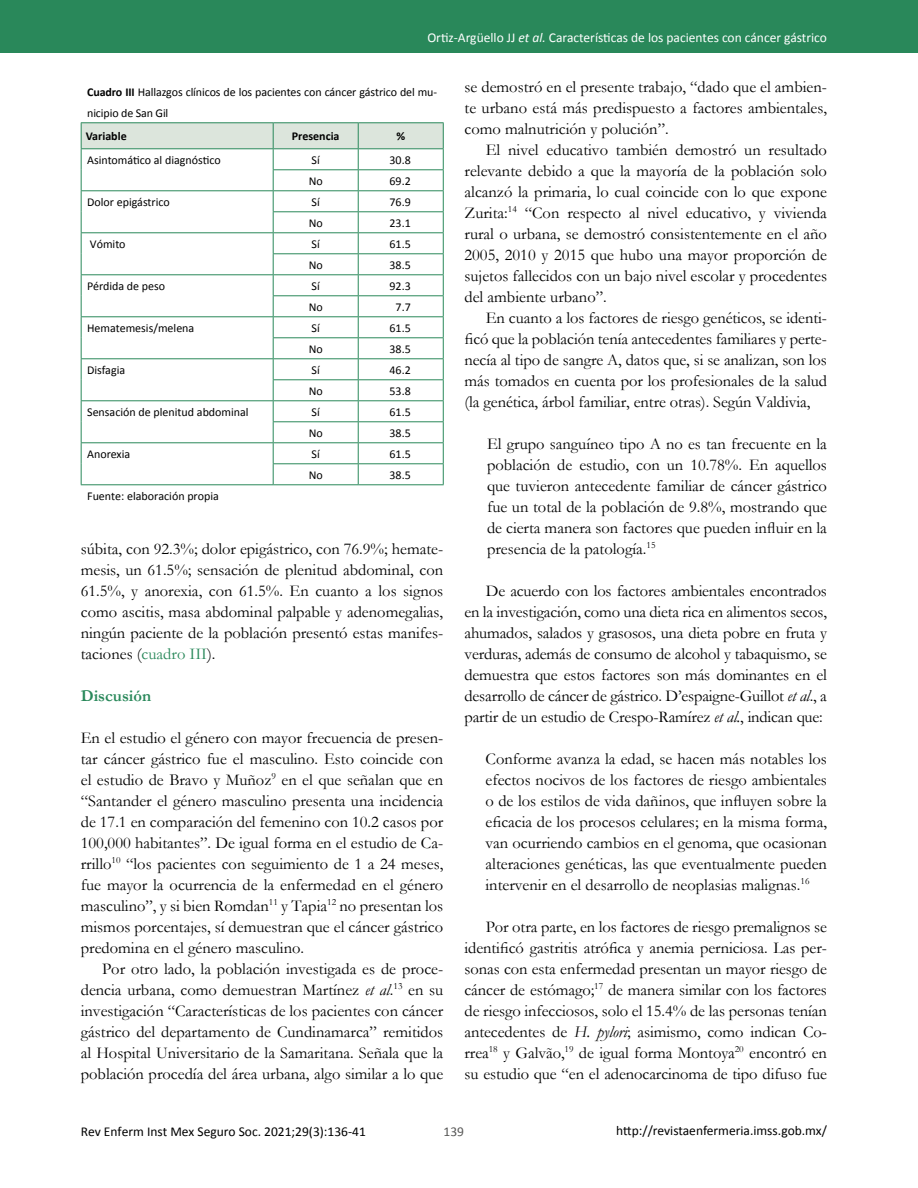
<style>
.page{position:relative;width:918px;height:1188px;background:#fff}
.page>*{position:absolute;margin:0;border:0;box-sizing:border-box;transform-origin:0 0}
.t1{font:16.5px/21px "Garamond";color:#000;text-align:justify}
.t2{font:700 16.5px "Garamond";color:#29885a}
.t3{font:13.5px "Calibri";color:#000}
.t4{font:13.5px "Calibri";color:#fff}
.t5{font:13.5px "Calibri";color:#575756}
.t6{font:12px/21px "Calibri";color:#000}
.t7{font:700 12px "Calibri";color:#000}
.s1{font-style:italic}
.s2{font-weight:700}
.s3{color:#29885a}
</style>
<div class="page">
<div style="left:0;top:0;width:918px;height:53px;background:#29885a"></div>
<hr style="left:81px;top:122px;width:192px;height:1px;background:#29885a">
<hr style="left:273px;top:122px;width:85px;height:1px;background:#29885a">
<hr style="left:358px;top:122px;width:86px;height:1px;background:#29885a">
<hr style="left:81px;top:484px;width:192px;height:1px;background:#29885a">
<hr style="left:273px;top:484px;width:85px;height:1px;background:#29885a">
<hr style="left:358px;top:484px;width:86px;height:1px;background:#29885a">
<svg style="left:81px;top:123px;width:363px;height:361px"></svg>
<p class="t4" style="left:427px;top:29px;width:401px">Ortiz-Argüello JJ <span class="s1">et al.</span> Características de los pacientes con cáncer gástrico</p>
<p class="t6" style="left:87px;top:81px;width:352px"><span class="s2">Cuadro III</span> Hallazgos clínicos de los pacientes con cáncer gástrico del mu&shy;nicipio de San Gil</p>
<p class="t7" style="left:86px;top:129px;width:42px">Variable</p>
<p class="t7" style="left:292px;top:129px;width:49px">Presencia</p>
<p class="t7" style="left:396px;top:129px;width:10px">%</p>
<p class="t6" style="left:87px;top:149px;width:135px">Asintomático al diagnóstico</p>
<p class="t6" style="left:312px;top:149px;width:10px">Sí</p>
<p class="t6" style="left:390px;top:149px;width:23px">30.8</p>
<p class="t6" style="left:309px;top:170px;width:16px">No</p>
<p class="t6" style="left:390px;top:170px;width:23px">69.2</p>
<p class="t6" style="left:87px;top:191px;width:84px">Dolor epigástrico</p>
<p class="t6" style="left:312px;top:191px;width:10px">Sí</p>
<p class="t6" style="left:390px;top:191px;width:23px">76.9</p>
<p class="t6" style="left:309px;top:212px;width:16px">No</p>
<p class="t6" style="left:390px;top:212px;width:23px">23.1</p>
<p class="t6" style="left:90px;top:233px;width:37px">Vómito</p>
<p class="t6" style="left:312px;top:233px;width:10px">Sí</p>
<p class="t6" style="left:390px;top:233px;width:23px">61.5</p>
<p class="t6" style="left:309px;top:254px;width:16px">No</p>
<p class="t6" style="left:390px;top:254px;width:23px">38.5</p>
<p class="t6" style="left:87px;top:275px;width:80px">Pérdida de peso</p>
<p class="t6" style="left:312px;top:275px;width:10px">Sí</p>
<p class="t6" style="left:390px;top:275px;width:23px">92.3</p>
<p class="t6" style="left:309px;top:296px;width:16px">No</p>
<p class="t6" style="left:396px;top:296px;width:17px">7.7</p>
<p class="t6" style="left:87px;top:317px;width:109px">Hematemesis/melena</p>
<p class="t6" style="left:312px;top:317px;width:10px">Sí</p>
<p class="t6" style="left:390px;top:317px;width:23px">61.5</p>
<p class="t6" style="left:309px;top:338px;width:16px">No</p>
<p class="t6" style="left:390px;top:338px;width:23px">38.5</p>
<p class="t6" style="left:87px;top:359px;width:40px">Disfagia</p>
<p class="t6" style="left:312px;top:359px;width:10px">Sí</p>
<p class="t6" style="left:390px;top:359px;width:23px">46.2</p>
<p class="t6" style="left:309px;top:380px;width:16px">No</p>
<p class="t6" style="left:390px;top:380px;width:23px">53.8</p>
<p class="t6" style="left:87px;top:401px;width:163px">Sensación de plenitud abdominal</p>
<p class="t6" style="left:312px;top:401px;width:10px">Sí</p>
<p class="t6" style="left:390px;top:401px;width:23px">61.5</p>
<p class="t6" style="left:309px;top:422px;width:16px">No</p>
<p class="t6" style="left:390px;top:422px;width:23px">38.5</p>
<p class="t6" style="left:87px;top:443px;width:45px">Anorexia</p>
<p class="t6" style="left:312px;top:443px;width:10px">Sí</p>
<p class="t6" style="left:390px;top:443px;width:23px">61.5</p>
<p class="t6" style="left:309px;top:464px;width:16px">No</p>
<p class="t6" style="left:390px;top:464px;width:23px">38.5</p>
<p class="t6" style="left:87px;top:485px;width:133px">Fuente: elaboración propia</p>
<p class="t1" style="left:81px;top:538px;width:364px">súbita, con 92.3%; dolor epigástrico, con 76.9%; hemate&shy;mesis, un 61.5%; sensación de plenitud abdominal, con 61.5%, y anorexia, con 61.5%. En cuanto a los signos como ascitis, masa abdominal palpable y adenomegalias, ningún paciente de la población presentó estas manifes&shy;taciones (<span class="s3">cuadro III</span>).</p>
<p class="t2" style="left:81px;top:686px;width:72px">Discusión</p>
<p class="t1" style="left:81px;top:727px;width:364px">En el estudio el género con mayor frecuencia de presen&shy;tar cáncer gástrico fue el masculino. Esto coincide con el estudio de Bravo y Muñoz<sup>9</sup> en el que señalan que en “Santander el género masculino presenta una incidencia de 17.1 en comparación del femenino con 10.2 casos por 100,000 habitantes”. De igual forma en el estudio de Ca&shy;rrillo<sup>10</sup> “los pacientes con seguimiento de 1 a 24 meses, fue mayor la ocurrencia de la enfermedad en el género masculino”, y si bien Romdan<sup>11</sup> y Tapia<sup>12</sup> no presentan los mismos porcentajes, sí demuestran que el cáncer gástrico predomina en el género masculino.</p>
<p class="t1" style="left:81px;top:958px;width:364px;text-indent:21px">Por otro lado, la población investigada es de proce&shy;dencia urbana, como demuestran Martínez <span class="s1">et al</span>.<sup>13</sup> en su investigación “Características de los pacientes con cáncer gástrico del departamento de Cundinamarca” remitidos al Hospital Universitario de la Samaritana. Señala que la población procedía del área urbana, algo similar a lo que</p>
<p class="t1" style="left:465px;top:76px;width:364px">se demostró en el presente trabajo, “dado que el ambien&shy;te urbano está más predispuesto a factores ambientales, como malnutrición y polución”.</p>
<p class="t1" style="left:465px;top:139px;width:364px;text-indent:21px">El nivel educativo también demostró un resultado relevante debido a que la mayoría de la población solo alcanzó la primaria, lo cual coincide con lo que expone Zurita:<sup>14</sup> “Con respecto al nivel educativo, y vivienda rural o urbana, se demostró consistentemente en el año 2005, 2010 y 2015 que hubo una mayor proporción de sujetos fallecidos con un bajo nivel escolar y procedentes del ambiente urbano”.</p>
<p class="t1" style="left:465px;top:307px;width:364px;text-indent:21px">En cuanto a los factores de riesgo genéticos, se identi&shy;ficó que la población tenía antecedentes familiares y perte&shy;necía al tipo de sangre A, datos que, si se analizan, son los más tomados en cuenta por los profesionales de la salud (la genética, árbol familiar, entre otras). Según Valdivia,</p>
<p class="t1" style="left:487px;top:433px;width:341px">El grupo sanguíneo tipo A no es tan frecuente en la población de estudio, con un 10.78%. En aquellos que tuvieron antecedente familiar de cáncer gástrico fue un total de la población de 9.8%, mostrando que de cierta manera son factores que pueden influir en la presencia de la patología.<sup>15</sup></p>
<p class="t1" style="left:465px;top:580px;width:364px;text-indent:21px">De acuerdo con los factores ambientales encontrados en la investigación, como una dieta rica en alimentos secos, ahumados, salados y grasosos, una dieta pobre en fruta y verduras, además de consumo de alcohol y tabaquismo, se demuestra que estos factores son más dominantes en el desarrollo de cáncer de gástrico. D’espaigne-Guillot <span class="s1">et al</span>., a partir de un estudio de Crespo-Ramírez <span class="s1">et al.</span>, indican que:</p>
<p class="t1" style="left:486px;top:748px;width:343px">Conforme avanza la edad, se hacen más notables los efectos nocivos de los factores de riesgo ambientales o de los estilos de vida dañinos, que influyen sobre la eficacia de los procesos celulares; en la misma forma, van ocurriendo cambios en el genoma, que ocasionan alteraciones genéticas, las que eventualmente pueden intervenir en el desarrollo de neoplasias malignas.<sup>16</sup></p>
<p class="t1" style="left:465px;top:916px;width:364px;text-indent:21px">Por otra parte, en los factores de riesgo premalignos se identificó gastritis atrófica y anemia perniciosa. Las per&shy;sonas con esta enfermedad presentan un mayor riesgo de cáncer de estómago;<sup>17</sup> de manera similar con los factores de riesgo infecciosos, solo el 15.4% de las personas tenían antecedentes de <span class="s1">H. pylori</span>; asimismo, como indican Co&shy;rrea<sup>18</sup> y Galvão,<sup>19</sup> de igual forma Montoya<sup>20</sup> encontró en su estudio que “en el adenocarcinoma de tipo difuso fue</p>
<p class="t3" style="left:81px;top:1123px;width:287px">Rev Enferm Inst Mex Seguro Soc. 2021;29(3):136-41</p>
<p class="t5" style="left:444px;top:1123px;width:22px">139</p>
<p class="t3" style="left:616px;top:1122px;width:212px">http://revistaenfermeria.imss.gob.mx/</p>
</div>
